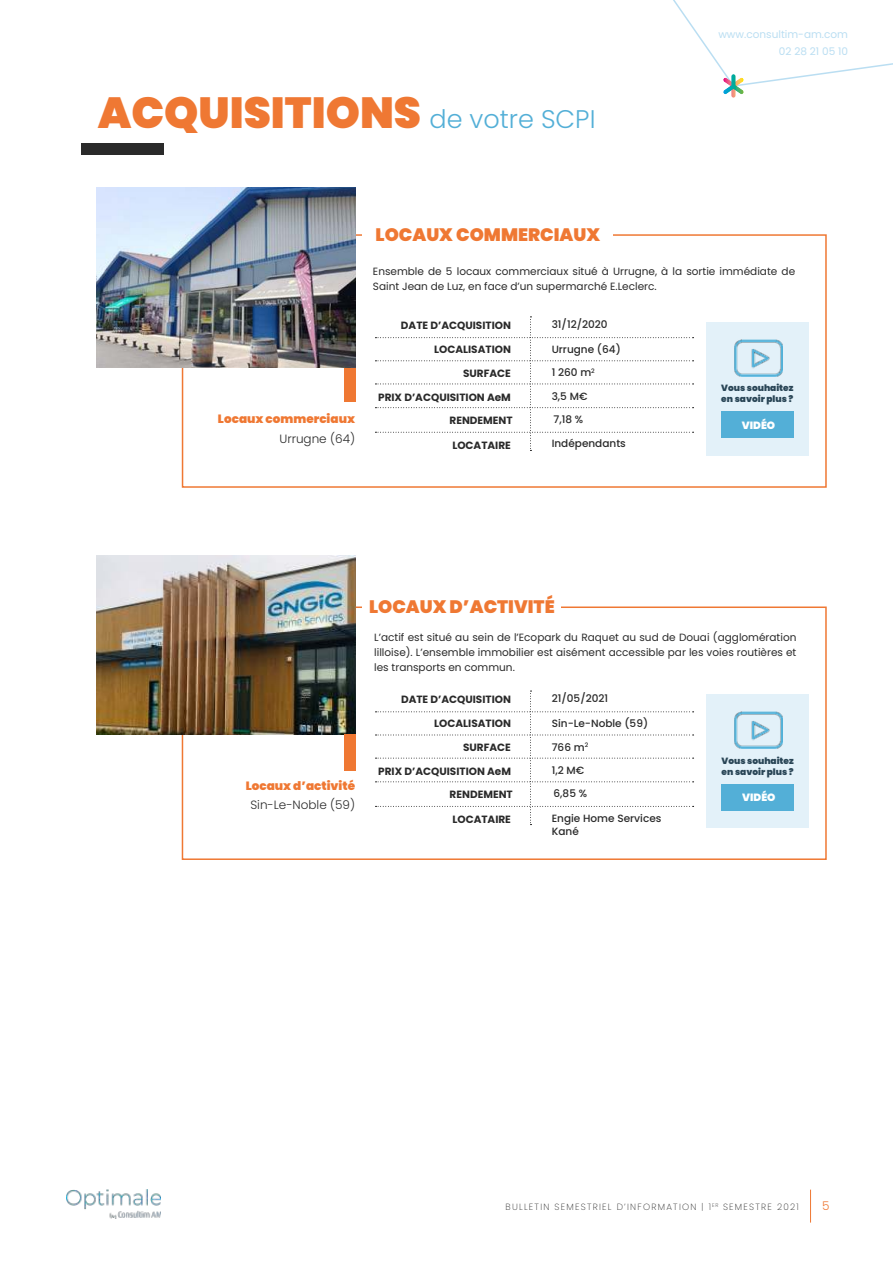
<style>
.page{position:relative;width:893px;height:1263px;background:#fff}
.page>*{position:absolute;margin:0;border:0;box-sizing:border-box;transform-origin:0 0}
.t1{font:900 43.5px "Poppins";color:#ef7833}
.t2{font:900 18px "Poppins";color:#ef7833}
.t3{font:900 12px "Poppins";color:#ef7833}
.t4{font:300 12px "Poppins";color:#2a2a2a}
.t5{font:300 12px "Poppins";color:#ef7833}
.t6{font:10.5px/15px "Poppins";color:#2a2a2a;text-align:justify}
.t7{font:700 10.5px "Poppins";color:#2a2a2a}
.t8{font:500 10.5px/12.6px "Poppins";color:#2a2a2a}
.t9{font:10.5px/16.5px "Poppins";color:#badef2;text-align:right}
.t10{font:900 10.5px "Poppins";color:#fff}
.t11{font:900 9px/10.8px "Poppins";color:#294556}
.t12{font:200 9px "Poppins";letter-spacing:.14em;color:#2a2a2a}
.s1{font-weight:300;font-size:25.5px;color:#53afd7}
</style>
<div class="page">
<hr style="left:810px;top:1189px;width:1px;height:33px;background:#ef7833">
<img style="left:66px;top:1189px;width:95px;height:30px">
<svg style="left:673px;top:0;width:220px;height:98px"></svg>
<div style="left:81px;top:144px;width:83px;height:11px;background:#2a2a2a"></div>
<div style="left:182px;top:234px;width:645px;height:254px;border:2px solid #ef7833"></div>
<div style="left:363px;top:222px;width:250px;height:21px;background:#fff"></div>
<div style="left:182px;top:606px;width:645px;height:254px;border:2px solid #ef7833"></div>
<div style="left:362px;top:594px;width:199px;height:27px;background:#fff"></div>
<img style="left:96px;top:556px;width:259px;height:178px">
<svg style="left:375px;top:691px;width:319px;height:134px"></svg>
<div style="left:344px;top:734px;width:11px;height:36px;background:#ef7833"></div>
<div style="left:344px;top:365px;width:11px;height:37px;background:#ef7833"></div>
<img style="left:96px;top:187px;width:259px;height:181px">
<svg style="left:375px;top:316px;width:319px;height:135px"></svg>
<div style="left:706px;top:322px;width:103px;height:134px;background:#e3f1f9"></div>
<img style="left:734px;top:339px;width:48px;height:37px">
<div style="left:721px;top:411px;width:72px;height:27px;background:#53afd7"></div>
<div style="left:707px;top:694px;width:102px;height:134px;background:#e3f1f9"></div>
<img style="left:734px;top:712px;width:49px;height:36px">
<div style="left:722px;top:784px;width:72px;height:27px;background:#53afd7"></div>
<h1 class="t1" style="left:98px;top:86px;width:499px">ACQUISITIONS <span class="s1">de votre SCPI</span></h1>
<h2 class="t2" style="left:376px;top:224px;width:226px">LOCAUX COMMERCIAUX</h2>
<p class="t9" style="left:718px;top:27px;width:131px">www.consultim-am.com<br>02 28 21 05 10</p>
<p class="t3" style="left:218px;top:412px;width:139px">Locaux commerciaux</p>
<p class="t4" style="left:279px;top:431px;width:77px">Urrugne (64)</p>
<p class="t6" style="left:373px;top:264px;width:424px">Ensemble de 5 locaux commerciaux situé à Urrugne, à la sortie immédiate de<br>Saint Jean de Luz, en face d’un supermarché E.Leclerc.</p>
<p class="t7" style="left:401px;top:319px;width:111px">DATE D’ACQUISITION</p>
<p class="t7" style="left:434px;top:343px;width:78px">LOCALISATION</p>
<p class="t7" style="left:463px;top:367px;width:49px">SURFACE</p>
<p class="t8" style="left:552px;top:318px;width:58px">31/12/2020</p>
<p class="t8" style="left:552px;top:343px;width:71px">Urrugne (64)</p>
<p class="t8" style="left:552px;top:367px;width:45px">1 260 m<sup>2</sup></p>
<p class="t8" style="left:552px;top:390px;width:37px">3,5 M€</p>
<p class="t11" style="left:721px;top:383px;width:74px">Vous souhaitez en savoir plus ?</p>
<p class="t7" style="left:378px;top:391px;width:134px">PRIX D’ACQUISITION AeM</p>
<p class="t7" style="left:450px;top:414px;width:65px">RENDEMENT</p>
<p class="t8" style="left:553px;top:413px;width:31px">7,18 %</p>
<p class="t7" style="left:452px;top:439px;width:60px">LOCATAIRE</p>
<p class="t8" style="left:552px;top:437px;width:76px">Indépendants</p>
<p class="t10" style="left:742px;top:418px;width:35px">VIDÉO</p>
<p class="t3" style="left:246px;top:778px;width:111px">Locaux d’activité</p>
<p class="t4" style="left:250px;top:798px;width:106px">Sin-Le-Noble (59)</p>
<h2 class="t2" style="left:369px;top:596px;width:187px">LOCAUX D’ACTIVITÉ</h2>
<p class="t6" style="left:374px;top:630px;width:424px">L’actif est situé au sein de l’Ecopark du Raquet au sud de Douai (agglomération lilloise). L’ensemble immobilier est aisément accessible par les voies routières et les transports en commun.</p>
<p class="t7" style="left:401px;top:693px;width:111px">DATE D’ACQUISITION</p>
<p class="t7" style="left:434px;top:717px;width:78px">LOCALISATION</p>
<p class="t7" style="left:463px;top:741px;width:49px">SURFACE</p>
<p class="t7" style="left:378px;top:765px;width:134px">PRIX D’ACQUISITION AeM</p>
<p class="t8" style="left:552px;top:692px;width:58px">21/05/2021</p>
<p class="t8" style="left:552px;top:717px;width:98px">Sin-Le-Noble (59)</p>
<p class="t8" style="left:552px;top:741px;width:38px">766 m<sup>2</sup></p>
<p class="t8" style="left:552px;top:764px;width:34px">1,2 M€</p>
<p class="t7" style="left:450px;top:788px;width:65px">RENDEMENT</p>
<p class="t8" style="left:554px;top:787px;width:35px">6,85 %</p>
<p class="t7" style="left:452px;top:813px;width:60px">LOCATAIRE</p>
<p class="t8" style="left:552px;top:812px;width:111px">Engie Home Services<br>Kané</p>
<p class="t11" style="left:721px;top:755px;width:74px">Vous souhaitez en savoir plus ?</p>
<p class="t10" style="left:742px;top:791px;width:35px">VIDÉO</p>
<p class="t12" style="left:506px;top:1203px;width:295px">BULLETIN SEMESTRIEL D’INFORMATION | 1<sup>ER</sup> SEMESTRE 2021</p>
<p class="t5" style="left:822px;top:1199px;width:9px">5</p>
</div>
